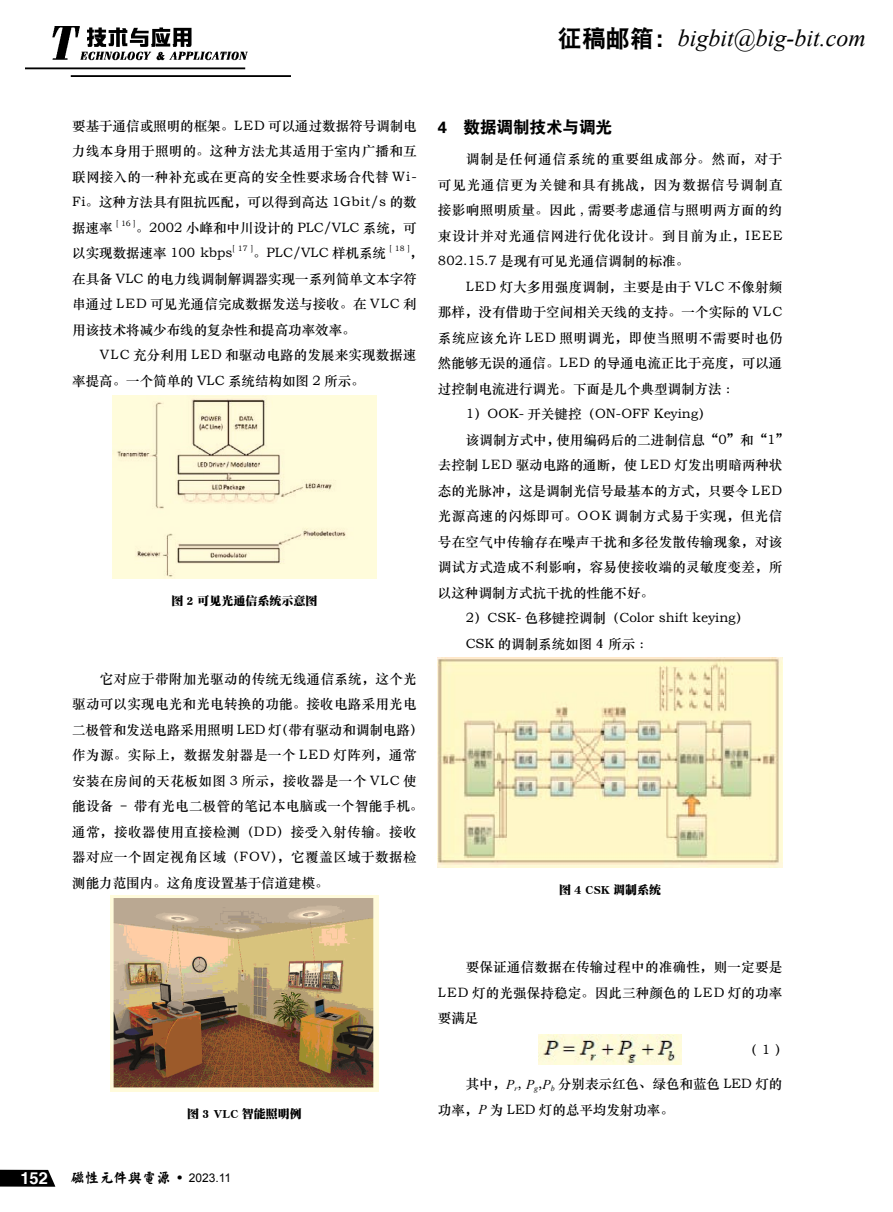
<style>
.page{position:relative;width:893px;height:1212px;background:#fff}
.page>*{position:absolute;margin:0;border:0;box-sizing:border-box;transform-origin:0 0}
.t1{font:italic 24px "Times New Roman";color:#000}
.t2{font:16.5px "Cloud Hei Chao Cu GBK";color:#000}
.t3{font:16.5px "CT Cu Hei SJ";color:#fff}
.t4{font:14.4px "H Yx 4 gf";color:#000}
.t5{font:13.5px/25.5px "ST Zhongsong";letter-spacing:.005em;color:#000}
.t6{font:13.5px/25.5px "ST Zhongsong";letter-spacing:.025em;color:#000}
.t7{font:13.5px "ST Zhongsong";letter-spacing:.04em;color:#000}
.t8{font:13.5px "ST Zhongsong";letter-spacing:.045em;color:#000}
.t9{font:12px "DFP Song W12";color:#000}
.t10{font:7.8px "ST Zhongsong";color:#000}
.s1{font-family:"DFP Hei W9";font-style:normal}
.s2{font-family:"Sim Sun";font-size:18px}
.s3{font-family:"Arial";font-size:12px}
.s4{font-family:"Times New Roman";font-style:italic}
</style>
<div class="page">
<div style="left:0;top:1170px;width:56px;height:17px;background:#000"></div>
<svg style="left:48px;top:1170px;width:8px;height:17px"></svg>
<img style="left:25px;top:27px;width:266px;height:50px">
<img style="left:112px;top:395px;width:265px;height:183px">
<img style="left:111px;top:895px;width:267px;height:196px">
<img style="left:438px;top:657px;width:344px;height:210px">
<img style="left:539px;top:1034px;width:142px;height:31px">
<h1 class="t1" style="left:558px;top:22px;width:310px"><span class="s1">征稿邮箱：</span>bigbit@big-bit.com</h1>
<p class="t5" style="left:72px;top:112px;width:346px;text-align:justify">要基于通信或照明的框架。LED 可以通过数据符号调制电力线本身用于照明的。这种方法尤其适用于室内广播和互联网接入的一种补充或在更高的安全性要求场合代替 Wi-Fi。这种方法具有阻抗匹配，可以得到高达 1Gbit/s 的数据速率</p>
<p class="t10" style="left:116px;top:218px;width:21px">[ 16 ]</p>
<p class="t5" style="left:72px;top:214px;width:346px;text-indent:63px">。2002 小峰和中川设计的 PLC/VLC 系统，可以实现数据速率 100 kbps</p>
<p class="t10" style="left:233px;top:243px;width:22px">[ 17 ]</p>
<p class="t5" style="left:253px;top:240px;width:134px">。PLC/VLC 样机系统</p>
<p class="t10" style="left:389px;top:243px;width:22px">[ 18 ]</p>
<p class="t5" style="left:72px;top:240px;width:353px;text-indent:338px">，在具备 VLC 的电力线调制解调器实现一系列简单文本字符串通过 LED 可见光通信完成数据发送与接收。在 VLC 利用该技术将减少布线的复杂性和提高功率效率。</p>
<p class="t5" style="left:72px;top:342px;width:346px;text-indent:28px">VLC 充分利用 LED 和驱动电路的发展来实现数据速率提高。一个简单的 VLC 系统结构如图 2 所示。</p>
<p class="t9" style="left:171px;top:595px;width:148px">图 2 可见光通信系统示意图</p>
<p class="t6" style="left:72px;top:665px;width:353px;text-indent:28px">它对应于带附加光驱动的传统无线通信系统，这个光驱动可以实现电光和光电转换的功能。接收电路采用光电二极管和发送电路采用照明 LED 灯（带有驱动和调制电路）作为源。实际上，数据发射器是一个 LED 灯阵列，通常安装在房间的天花板如图 3 所示，接收器是一个 VLC 使能设备 – 带有光电二极管的笔记本电脑或一个智能手机。通常，接收器使用直接检测（DD）接受入射传输。接收器对应一个固定视角区域（FOV），它覆盖区域于数据检测能力范围内。这角度设置基于信道建模。</p>
<p class="t2" style="left:438px;top:117px;width:176px">4 数据调制技术与调光</p>
<p class="t5" style="left:438px;top:146px;width:346px;text-align:justify;text-indent:28px">调制是任何通信系统的重要组成部分。然而，对于可见光通信更为关键和具有挑战，因为数据信号调制直接影响照明质量。因此 , 需要考虑通信与照明两方面的约束设计并对光通信网进行优化设计。到目前为止，IEEE 802.15.7 是现有可见光通信调制的标准。</p>
<p class="t5" style="left:466px;top:273px;width:318px">LED 灯大多用强度调制，主要是由于 VLC 不像射频</p>
<p class="t5" style="left:438px;top:299px;width:346px">那样，没有借助于空间相关天线的支持。一个实际的 VLC</p>
<p class="t7" style="left:438px;top:328px;width:346px">系统应该允许 LED 照明调光，即使当照明不需要时也仍</p>
<p class="t5" style="left:438px;top:350px;width:346px">然能够无误的通信。LED 的导通电流正比于亮度，可以通</p>
<p class="t5" style="left:438px;top:375px;width:302px">过控制电流进行调光。下面是几个典型调制方法：</p>
<p class="t5" style="left:466px;top:401px;width:247px">1）OOK- 开关键控（ON-OFF Keying）</p>
<p class="t5" style="left:466px;top:426px;width:325px">该调制方式中，使用编码后的二进制信息“0”和“1”</p>
<p class="t5" style="left:438px;top:452px;width:346px">去控制 LED 驱动电路的通断，使 LED 灯发出明暗两种状</p>
<p class="t5" style="left:438px;top:477px;width:346px">态的光脉冲，这是调制光信号最基本的方式，只要令 LED</p>
<p class="t8" style="left:438px;top:507px;width:346px">光源高速的闪烁即可。OOK 调制方式易于实现，但光信</p>
<p class="t5" style="left:438px;top:528px;width:346px">号在空气中传输存在噪声干扰和多径发散传输现象，对该</p>
<p class="t6" style="left:438px;top:554px;width:346px">调试方式造成不利影响，容易使接收端的灵敏度变差，所</p>
<p class="t5" style="left:438px;top:579px;width:217px">以这种调制方式抗干扰的性能不好。</p>
<p class="t5" style="left:466px;top:605px;width:285px">2）CSK- 色移键控调制（Color shift keying）</p>
<p class="t5" style="left:466px;top:630px;width:188px">CSK 的调制系统如图 4 所示：</p>
<p class="t9" style="left:559px;top:884px;width:103px">图 4 CSK 调制系统</p>
<p class="t9" style="left:187px;top:1108px;width:116px">图 3 VLC 智能照明例</p>
<p class="t3" style="left:20px;top:1170px;width:29px">152</p>
<p class="t4" style="left:70px;top:1170px;width:162px">磁性元件与电源<span class="s2">·</span><span class="s3">2023.11</span></p>
<p class="t5" style="left:438px;top:954px;width:346px;text-align:justify;text-indent:28px">要保证通信数据在传输过程中的准确性，则一定要是LED 灯的光强保持稳定。因此三种颜色的 LED 灯的功率要满足</p>
<p class="t5" style="left:744px;top:1036px;width:46px">（ 1 ）</p>
<p class="t5" style="left:438px;top:1071px;width:346px;text-indent:28px">其中，<span class="s4">P</span><sub>r</sub>, <span class="s4">P</span><sub>g</sub>,<span class="s4">P</span><sub>b</sub> 分别表示红色、绿色和蓝色 LED 灯的功率，<span class="s4">P</span> 为 LED 灯的总平均发射功率。</p>
</div>
